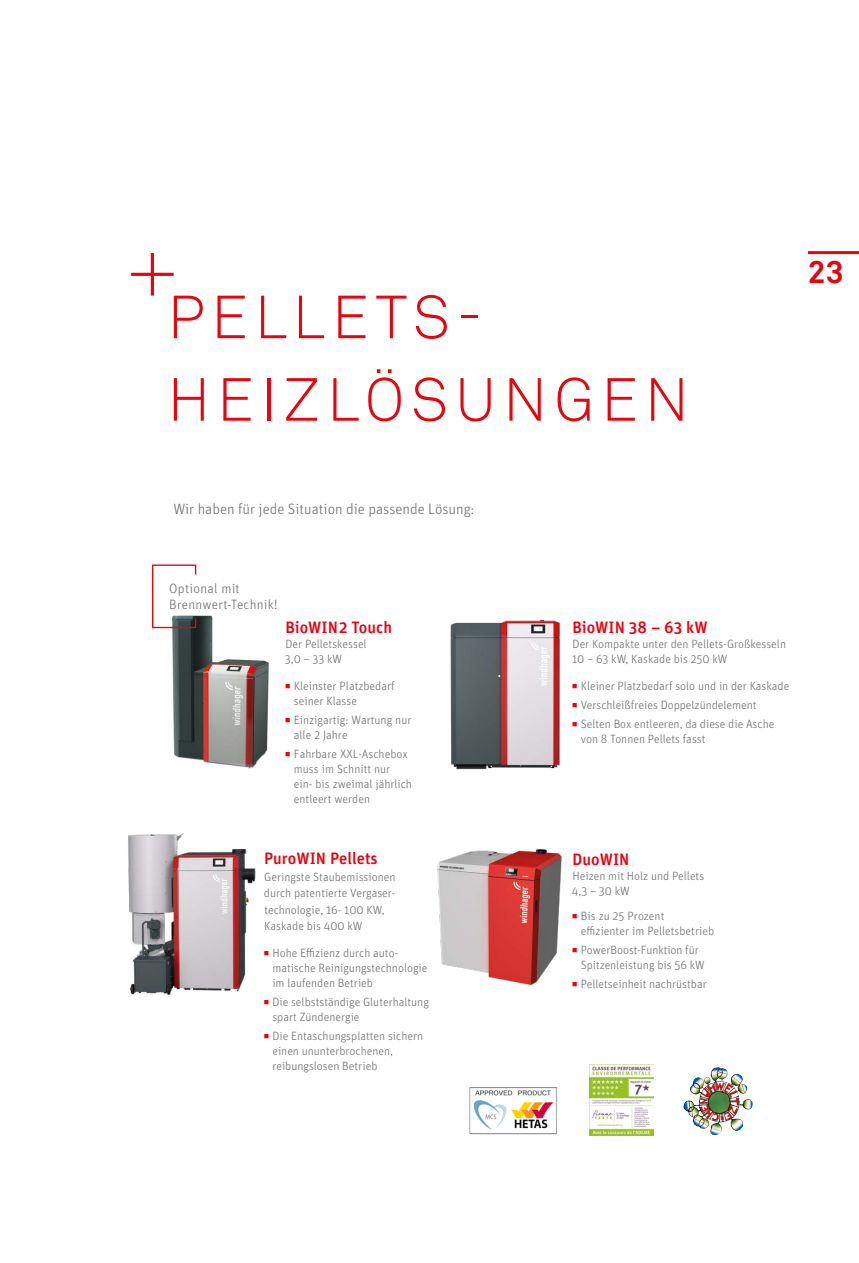
<style>
.page{position:relative;width:859px;height:1263px;background:#fff}
.page>*{position:absolute;margin:0;border:0;box-sizing:border-box;transform-origin:0 0}
.t1{font:300 60px/82.5px "Akkurat Pro";letter-spacing:.11em;color:#e30613}
.t2{font:700 31.5px "Akkurat Pro";color:#e30613}
.t3{font:500 16.5px "Unit OT";color:#e30613}
.t4{font:300 15px "Unit OT";color:#706f6f}
.t5{font:300 13.5px/16.5px "Unit OT";letter-spacing:.02em;color:#706f6f}
.t6{font:300 12px/15px "Unit OT";color:#706f6f}
.s1{color:#e30613}
</style>
<div class="page">
<svg style="left:131px;top:253px;width:43px;height:43px"></svg>
<img style="left:154px;top:615px;width:115px;height:154px">
<img style="left:437px;top:849px;width:125px;height:137px">
<img style="left:703px;top:1067px;width:15px;height:21px">
<img style="left:471px;top:1088px;width:85px;height:47px">
<div style="left:469px;top:1086px;width:89px;height:57px;border:1px solid #fff"></div>
<img style="left:589px;top:1065px;width:65px;height:70px">
<svg style="left:152px;top:564px;width:44px;height:64px"></svg>
<img style="left:450px;top:619px;width:110px;height:151px">
<img style="left:128px;top:833px;width:128px;height:162px">
<hr style="left:808px;top:251px;width:51px;height:3px;background:#e30613">
<h1 class="t1" style="left:167px;top:276px;width:523px">PELLETS-<br>HEIZLÖSUNGEN</h1>
<h2 class="t2" style="left:808px;top:253px;width:37px">23</h2>
<p class="t4" style="left:173px;top:500px;width:303px">Wir haben für jede Situation die passende Lösung:</p>
<p class="t5" style="left:169px;top:580px;width:110px">Optional mit<br>Brennwert-Technik!</p>
<h3 class="t3" style="left:285px;top:617px;width:108px">BioWIN2 Touch</h3>
<p class="t6" style="left:285px;top:636px;width:83px">Der Pelletskessel<br>3,0 – 33 kW</p>
<p class="t6" style="left:294px;top:678px;width:102px;text-indent:-9px"><span class="s1">◻</span> Kleinster Platzbedarf seiner Klasse</p>
<p class="t6" style="left:294px;top:712px;width:119px;text-indent:-9px"><span class="s1">◻</span> Einzigartig: Wartung nur alle 2 Jahre</p>
<p class="t6" style="left:294px;top:747px;width:120px;text-indent:-9px"><span class="s1">◻</span> Fahrbare XXL-Aschebox muss im Schnitt nur<br>ein- bis zweimal jährlich entleert werden</p>
<h3 class="t3" style="left:264px;top:848px;width:115px">PuroWIN Pellets</h3>
<p class="t6" style="left:264px;top:868px;width:133px;line-height:16.5px">Geringste Staubemissionen durch patentierte Vergaser&shy;technologie, 16- 100 KW,<br>Kaskade bis 400 kW</p>
<p class="t6" style="left:272px;top:945px;width:157px;text-indent:-9px"><span class="s1">◻</span> Hohe Effizienz durch auto&shy;matische Reinigungstechnologie im laufenden Betrieb</p>
<p class="t6" style="left:272px;top:994px;width:158px;text-indent:-9px"><span class="s1">◻</span> Die selbstständige Gluterhaltung spart Zündenergie</p>
<p class="t6" style="left:272px;top:1029px;width:152px;text-indent:-9px"><span class="s1">◻</span> Die Entaschungsplatten sichern einen ununterbrochenen, reibungslosen Betrieb</p>
<h3 class="t3" style="left:572px;top:617px;width:137px">BioWIN 38 – 63 kW</h3>
<p class="t6" style="left:572px;top:636px;width:215px">Der Kompakte unter den Pellets-Großkesseln<br>10 – 63 kW, Kaskade bis 250 kW</p>
<p class="t6" style="left:572px;top:678px;width:219px"><span class="s1">◻</span> Kleiner Platzbedarf solo und in der Kaskade</p>
<p class="t6" style="left:572px;top:697px;width:186px"><span class="s1">◻</span> Verschleißfreies Doppelzündelement</p>
<p class="t6" style="left:581px;top:717px;width:195px;line-height:14.4px;text-indent:-9px"><span class="s1">◻</span> Selten Box entleeren, da diese die Asche von 8 Tonnen Pellets fasst</p>
<h3 class="t3" style="left:572px;top:848px;width:58px">DuoWIN</h3>
<p class="t6" style="left:572px;top:868px;width:134px">Heizen mit Holz und Pellets<br>4,3 – 30 kW</p>
<p class="t6" style="left:581px;top:908px;width:135px;text-indent:-9px"><span class="s1">◻</span> Bis zu 25 Prozent effizienter im Pelletsbetrieb</p>
<p class="t6" style="left:581px;top:942px;width:126px;text-indent:-9px"><span class="s1">◻</span> PowerBoost-Funktion für<br>Spitzenleistung bis 56 kW</p>
<p class="t6" style="left:572px;top:976px;width:136px"><span class="s1">◻</span> Pelletseinheit nachrüstbar</p>
</div>
